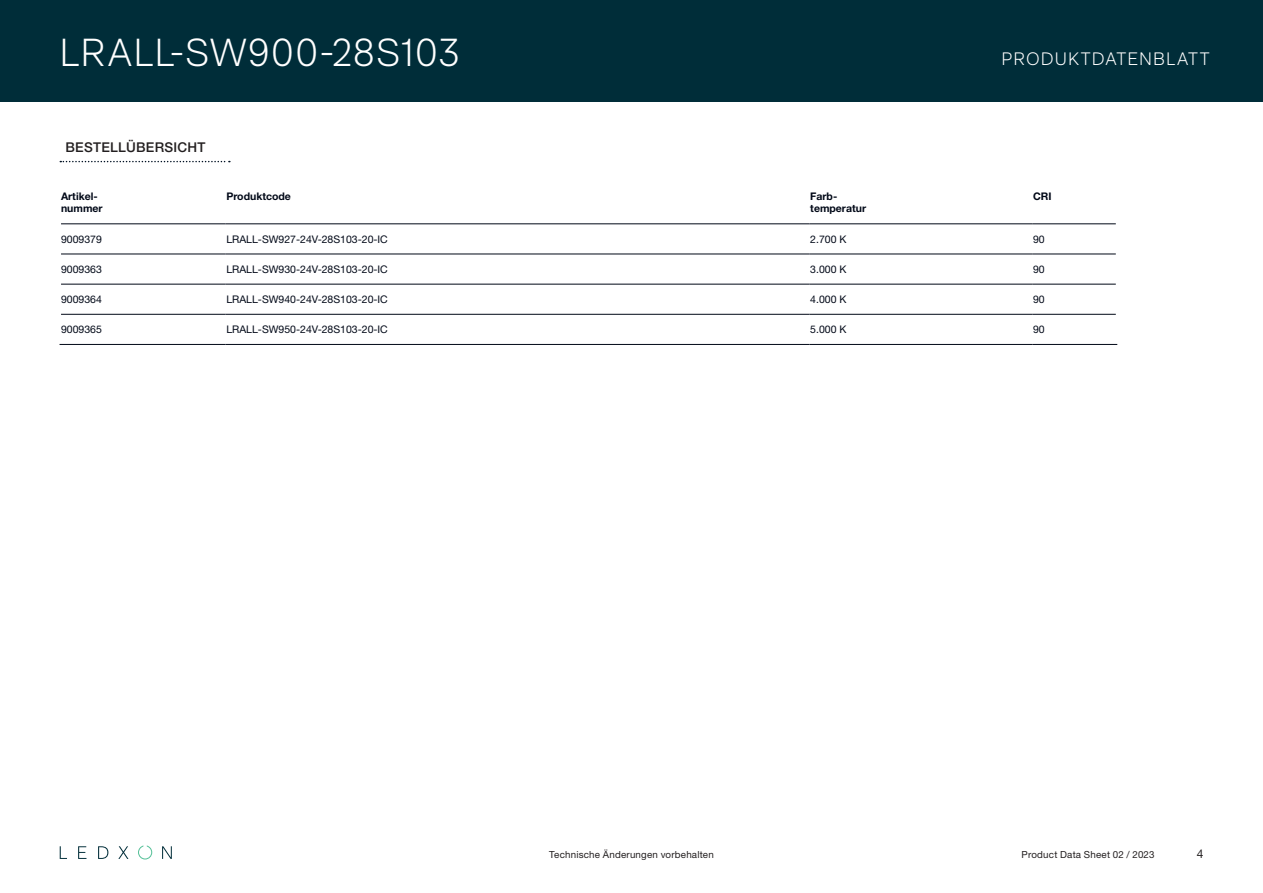
<style>
.page{position:relative;width:1263px;height:893px;background:#fff}
.page>*{position:absolute;margin:0;border:0;box-sizing:border-box;transform-origin:0 0}
.t1{font:300 39px "RM Neue";letter-spacing:.03em;color:#fff}
.t2{font:300 18px "RM Neue";letter-spacing:.06em;color:#fff}
.t3{font:500 13.5px "Helvetica Neue LT Std";letter-spacing:.02em;color:#231f20}
.t4{font:12px "Helvetica Neue LT Std";color:#231f20}
.t5{font:10.5px "Helvetica Neue LT Std";color:#000817}
.t6{font:700 10.5px/12px "Helvetica Neue LT Std";color:#000817}
.t7{font:9.75px "Helvetica Neue LT Std";letter-spacing:.02em;color:#231f20}
</style>
<div class="page">
<div style="left:0;top:0;width:1263px;height:102px;background:#002d39"></div>
<svg style="left:60px;top:846px;width:7px;height:13px"></svg>
<svg style="left:78px;top:846px;width:8px;height:13px"></svg>
<svg style="left:98px;top:846px;width:10px;height:13px"></svg>
<svg style="left:118px;top:846px;width:10px;height:13px"></svg>
<svg style="left:162px;top:846px;width:10px;height:13px"></svg>
<svg style="left:138px;top:845px;width:14px;height:14px"></svg>
<svg style="left:60px;top:161px;width:170px;height:1px"></svg>
<hr style="left:61px;top:224px;width:165px;height:1px;background:#000817">
<hr style="left:226px;top:224px;width:583px;height:1px;background:#000817">
<hr style="left:809px;top:224px;width:223px;height:1px;background:#000817">
<hr style="left:1032px;top:224px;width:84px;height:1px;background:#000817">
<hr style="left:61px;top:254px;width:165px;height:1px;background:#000817">
<hr style="left:226px;top:254px;width:583px;height:1px;background:#000817">
<hr style="left:809px;top:254px;width:223px;height:1px;background:#000817">
<hr style="left:1032px;top:254px;width:84px;height:1px;background:#000817">
<hr style="left:61px;top:284px;width:165px;height:1px;background:#000817">
<hr style="left:226px;top:284px;width:583px;height:1px;background:#000817">
<hr style="left:809px;top:284px;width:223px;height:1px;background:#000817">
<hr style="left:1032px;top:284px;width:84px;height:1px;background:#000817">
<hr style="left:61px;top:314px;width:165px;height:1px;background:#000817">
<hr style="left:226px;top:314px;width:583px;height:1px;background:#000817">
<hr style="left:809px;top:314px;width:223px;height:1px;background:#000817">
<hr style="left:1032px;top:314px;width:84px;height:1px;background:#000817">
<hr style="left:60px;top:344px;width:166px;height:1px;background:#000817">
<hr style="left:226px;top:344px;width:583px;height:1px;background:#000817">
<hr style="left:809px;top:344px;width:223px;height:1px;background:#000817">
<hr style="left:1032px;top:344px;width:85px;height:1px;background:#000817">
<h1 class="t1" style="left:60px;top:29px;width:402px">LRALL-SW900-28S103</h1>
<p class="t3" style="left:66px;top:139px;width:142px">BESTELLÜBERSICHT</p>
<h2 class="t2" style="left:1002px;top:48px;width:209px">PRODUKTDATENBLATT</h2>
<p class="t6" style="left:61px;top:190px;width:43px">Artikel&shy;nummer</p>
<p class="t6" style="left:226px;top:190px;width:66px">Produktcode</p>
<p class="t6" style="left:810px;top:190px;width:57px">Farb&shy;temperatur</p>
<p class="t6" style="left:1033px;top:190px;width:20px">CRI</p>
<p class="t5" style="left:61px;top:233px;width:42px">9009379</p>
<p class="t5" style="left:226px;top:233px;width:163px">LRALL-SW927-24V-28S103-20-IC</p>
<p class="t5" style="left:810px;top:233px;width:38px">2.700 K</p>
<p class="t5" style="left:1033px;top:233px;width:13px">90</p>
<p class="t5" style="left:61px;top:263px;width:42px">9009363</p>
<p class="t5" style="left:226px;top:263px;width:163px">LRALL-SW930-24V-28S103-20-IC</p>
<p class="t5" style="left:810px;top:263px;width:38px">3.000 K</p>
<p class="t5" style="left:1033px;top:263px;width:13px">90</p>
<p class="t5" style="left:61px;top:293px;width:42px">9009364</p>
<p class="t5" style="left:226px;top:293px;width:163px">LRALL-SW940-24V-28S103-20-IC</p>
<p class="t5" style="left:810px;top:293px;width:38px">4.000 K</p>
<p class="t5" style="left:1033px;top:293px;width:13px">90</p>
<p class="t5" style="left:61px;top:323px;width:42px">9009365</p>
<p class="t5" style="left:226px;top:323px;width:163px">LRALL-SW950-24V-28S103-20-IC</p>
<p class="t5" style="left:810px;top:323px;width:38px">5.000 K</p>
<p class="t5" style="left:1033px;top:323px;width:13px">90</p>
<p class="t7" style="left:549px;top:848px;width:166px">Technische Änderungen vorbehalten</p>
<p class="t7" style="left:1022px;top:848px;width:134px">Product Data Sheet 02 / 2023</p>
<p class="t4" style="left:1197px;top:846px;width:8px">4</p>
</div>
